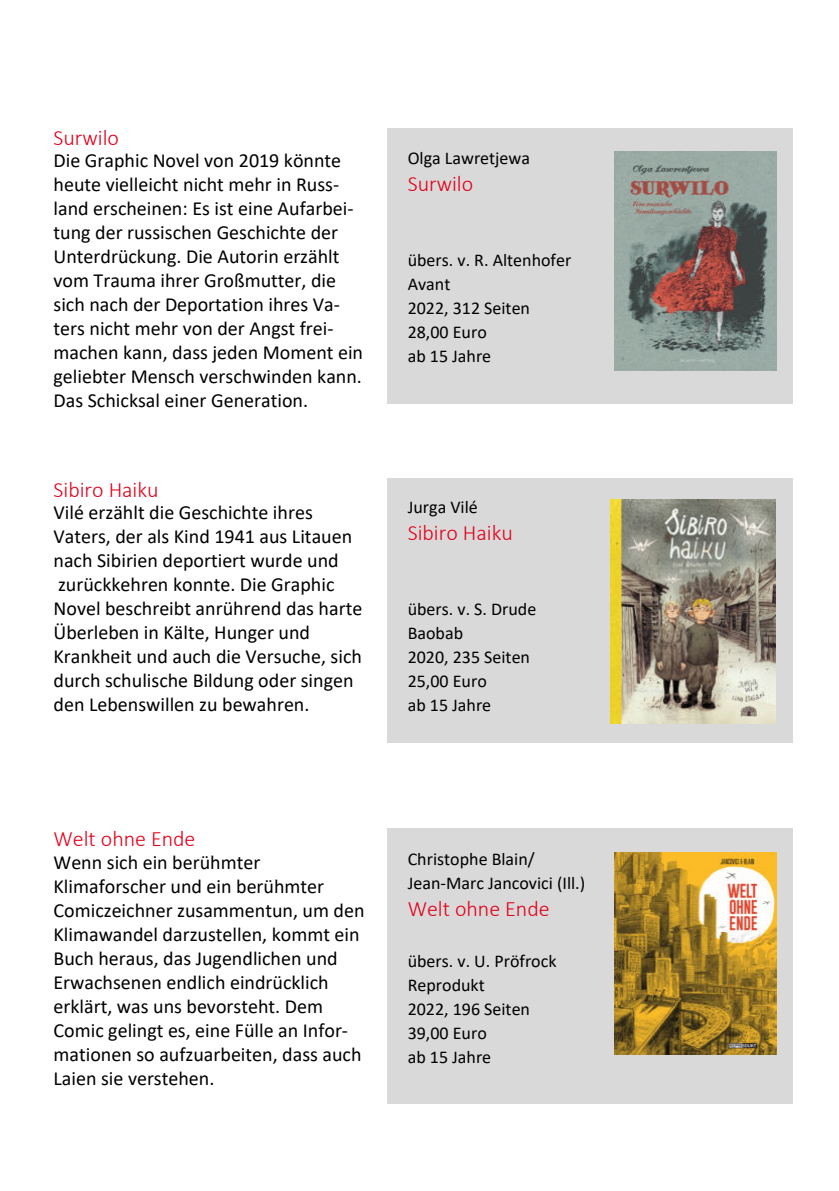
<style>
.page{position:relative;width:839px;height:1191px;background:#fff}
.page>*{position:absolute;margin:0;border:0;box-sizing:border-box;transform-origin:0 0}
.t1{font:300 22px "Calibri";color:#e3001a}
.t2{font:20px/24px "Calibri";color:#000}
.t3{font:18px/24px "Calibri";color:#000}
</style>
<div class="page">
<div style="left:387px;top:128px;width:405px;height:276px;background:#d9d9d9"></div>
<img style="left:614px;top:151px;width:162px;height:219px">
<div style="left:387px;top:479px;width:405px;height:264px;background:#d9d9d9"></div>
<div style="left:387px;top:828px;width:405px;height:276px;background:#d9d9d9"></div>
<img style="left:614px;top:852px;width:162px;height:203px">
<img style="left:610px;top:500px;width:165px;height:223px">
<p class="t1" style="left:54px;top:124px;width:67px">Surwilo</p>
<p class="t2" style="left:54px;top:148px;width:311px">Die Graphic Novel von 2019 könnte heute vielleicht nicht mehr in Russ&shy;land erscheinen: Es ist eine Aufarbei&shy;tung der russischen Geschichte der Unterdrückung. Die Autorin erzählt vom Trauma ihrer Großmutter, die sich nach der Deportation ihres Va&shy;ters nicht mehr von der Angst frei&shy;machen kann, dass jeden Moment ein geliebter Mensch verschwinden kann.<br>Das Schicksal einer Generation.</p>
<p class="t3" style="left:407px;top:146px;width:124px">Olga Lawretjewa</p>
<p class="t1" style="left:407px;top:170px;width:67px">Surwilo</p>
<p class="t3" style="left:407px;top:248px;width:165px">übers. v. R. Altenhofer<br>Avant<br>2022, 312 Seiten<br>28,00 Euro<br>ab 15 Jahre</p>
<p class="t1" style="left:54px;top:476px;width:107px">Sibiro Haiku</p>
<p class="t2" style="left:54px;top:500px;width:310px">Vilé erzählt die Geschichte ihres Vaters, der als Kind 1941 aus Litauen nach Sibirien deportiert wurde und zurückkehren konnte. Die Graphic Novel beschreibt anrührend das harte Überleben in Kälte, Hunger und Krankheit und auch die Versuche, sich durch schulische Bildung oder singen den Lebenswillen zu bewahren.</p>
<p class="t3" style="left:407px;top:495px;width:72px">Jurga Vilé</p>
<p class="t1" style="left:407px;top:519px;width:107px">Sibiro Haiku</p>
<p class="t3" style="left:407px;top:597px;width:130px">übers. v. S. Drude<br>Baobab<br>2020, 235 Seiten<br>25,00 Euro<br>ab 15 Jahre</p>
<p class="t1" style="left:54px;top:825px;width:143px">Welt ohne Ende</p>
<p class="t2" style="left:54px;top:850px;width:312px">Wenn sich ein berühmter<br>Klimaforscher und ein berühmter<br>Comiczeichner zusammentun, um den<br>Klimawandel darzustellen, kommt ein<br>Buch heraus, das Jugendlichen und<br>Erwachsenen endlich eindrücklich erklärt, was uns bevorsteht. Dem<br>Comic gelingt es, eine Fülle an Infor&shy;mationen so aufzuarbeiten, dass auch<br>Laien sie verstehen.</p>
<p class="t3" style="left:407px;top:847px;width:179px">Christophe Blain/<br>Jean-Marc Jancovici (Ill.)</p>
<p class="t1" style="left:407px;top:895px;width:143px">Welt ohne Ende</p>
<p class="t3" style="left:407px;top:949px;width:150px">übers. v. U. Pröfrock<br>Reprodukt<br>2022, 196 Seiten<br>39,00 Euro<br>ab 15 Jahre</p>
</div>
